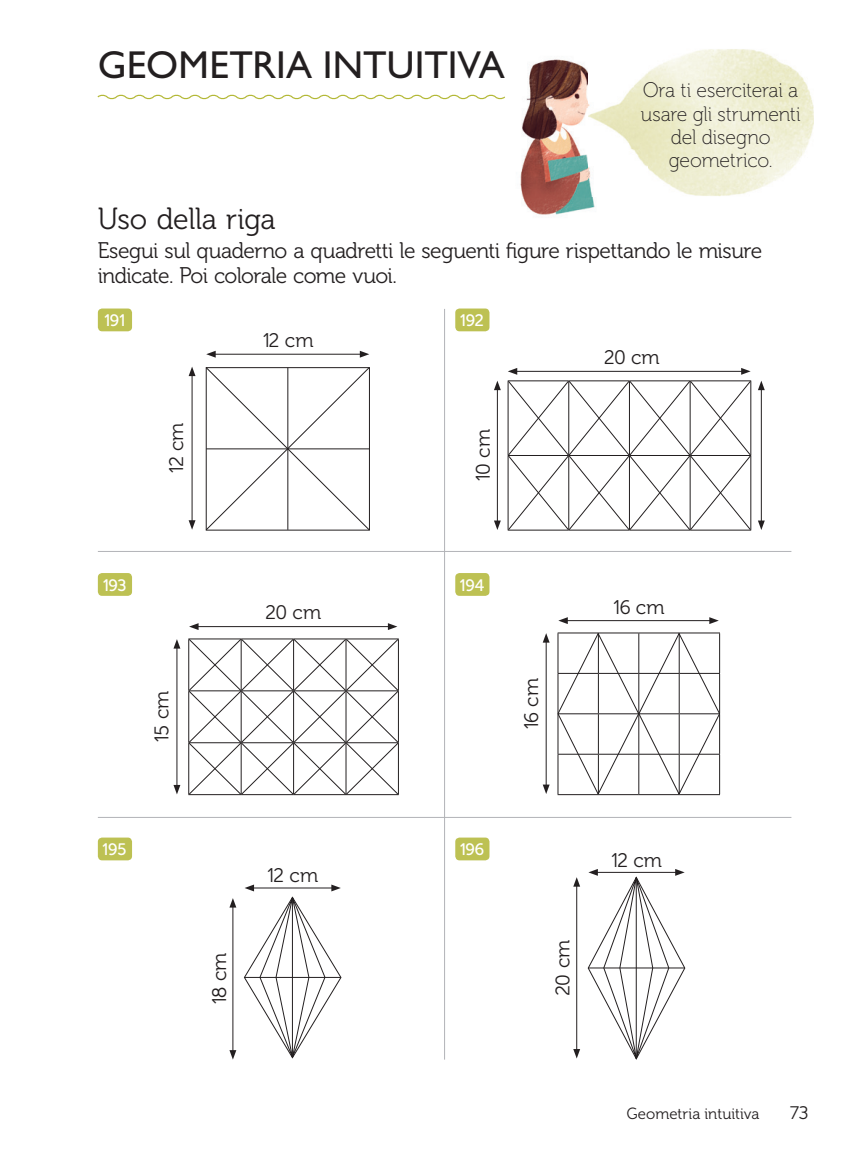
<style>
.page{position:relative;width:851px;height:1149px;background:#fff}
.page>*{position:absolute;margin:0;border:0;box-sizing:border-box;transform-origin:0 0}
.t1{font:39px "Gill Sans Std";color:#231f20}
.t2{font:28.5px "Museo Analogico 300";letter-spacing:-.01em;color:#231f20}
.t3{font:21px/24.8px "Museo Analogico 300";letter-spacing:-.03em;color:#231f20}
.t4{font:19.5px/23.4px "Museo Analogico 100";letter-spacing:-.01em;color:#231f20;text-align:center}
.t5{font:19.5px "Museo Analogico 300";letter-spacing:.005em;color:#231f20}
.t6{font:18px "Museo Analogico 300";color:#231f20}
.t7{font:16.5px "Museo Analogico 500";letter-spacing:.005em;color:#fff}
.t8{font:15px "Museo Analogico 300";color:#231f20}
</style>
<div class="page">
<hr style="left:98px;top:816px;width:693px;height:1px;background:#b2b3b7">
<hr style="left:98px;top:551px;width:693px;height:1px;background:#b2b3b7">
<hr style="left:444px;top:309px;width:1px;height:750px;background:#b2b3b7">
<svg style="left:205px;top:367px;width:165px;height:164px"></svg>
<hr style="left:206px;top:448px;width:163px;height:1px;background:#231f20">
<hr style="left:213px;top:354px;width:149px;height:1px;background:#231f20">
<svg style="left:206px;top:350px;width:10px;height:7px"></svg>
<svg style="left:360px;top:351px;width:9px;height:6px"></svg>
<hr style="left:287px;top:367px;width:1px;height:162px;background:#231f20">
<hr style="left:192px;top:373px;width:1px;height:149px;background:#231f20">
<svg style="left:188px;top:366px;width:7px;height:10px"></svg>
<svg style="left:188px;top:520px;width:7px;height:9px"></svg>
<hr style="left:196px;top:626px;width:194px;height:1px;background:#231f20">
<svg style="left:189px;top:623px;width:9px;height:7px"></svg>
<svg style="left:388px;top:623px;width:9px;height:7px"></svg>
<hr style="left:188px;top:639px;width:1px;height:51px;background:#231f20">
<hr style="left:188px;top:691px;width:1px;height:51px;background:#231f20">
<hr style="left:188px;top:742px;width:1px;height:52px;background:#231f20">
<hr style="left:188px;top:638px;width:53px;height:1px;background:#231f20">
<hr style="left:241px;top:638px;width:52px;height:1px;background:#231f20">
<hr style="left:293px;top:638px;width:53px;height:1px;background:#231f20">
<hr style="left:346px;top:638px;width:53px;height:1px;background:#231f20">
<hr style="left:398px;top:639px;width:1px;height:51px;background:#231f20">
<hr style="left:398px;top:691px;width:1px;height:51px;background:#231f20">
<hr style="left:398px;top:742px;width:1px;height:52px;background:#231f20">
<hr style="left:188px;top:690px;width:53px;height:1px;background:#231f20">
<hr style="left:346px;top:690px;width:53px;height:1px;background:#231f20">
<hr style="left:188px;top:794px;width:53px;height:1px;background:#231f20">
<hr style="left:241px;top:794px;width:52px;height:1px;background:#231f20">
<hr style="left:293px;top:794px;width:53px;height:1px;background:#231f20">
<hr style="left:346px;top:794px;width:53px;height:1px;background:#231f20">
<svg style="left:189px;top:639px;width:209px;height:155px"></svg>
<hr style="left:176px;top:646px;width:1px;height:141px;background:#231f20">
<svg style="left:173px;top:784px;width:7px;height:10px"></svg>
<svg style="left:173px;top:639px;width:7px;height:9px"></svg>
<hr style="left:514px;top:371px;width:229px;height:1px;background:#231f20">
<svg style="left:508px;top:368px;width:9px;height:6px"></svg>
<svg style="left:741px;top:368px;width:9px;height:6px"></svg>
<hr style="left:497px;top:387px;width:1px;height:135px;background:#231f20">
<svg style="left:494px;top:520px;width:6px;height:10px"></svg>
<svg style="left:494px;top:381px;width:6px;height:9px"></svg>
<hr style="left:760px;top:387px;width:1px;height:135px;background:#231f20">
<svg style="left:758px;top:520px;width:6px;height:10px"></svg>
<svg style="left:758px;top:381px;width:6px;height:9px"></svg>
<hr style="left:507px;top:381px;width:1px;height:74px;background:#231f20">
<hr style="left:507px;top:455px;width:1px;height:74px;background:#231f20">
<hr style="left:507px;top:380px;width:61px;height:1px;background:#231f20">
<hr style="left:568px;top:380px;width:61px;height:1px;background:#231f20">
<hr style="left:629px;top:380px;width:61px;height:1px;background:#231f20">
<hr style="left:690px;top:380px;width:61px;height:1px;background:#231f20">
<hr style="left:750px;top:381px;width:1px;height:74px;background:#231f20">
<hr style="left:750px;top:455px;width:1px;height:74px;background:#231f20">
<hr style="left:507px;top:529px;width:61px;height:1px;background:#231f20">
<hr style="left:568px;top:529px;width:61px;height:1px;background:#231f20">
<hr style="left:629px;top:529px;width:61px;height:1px;background:#231f20">
<hr style="left:690px;top:529px;width:61px;height:1px;background:#231f20">
<svg style="left:508px;top:381px;width:242px;height:148px"></svg>
<hr style="left:565px;top:620px;width:146px;height:1px;background:#231f20">
<svg style="left:558px;top:617px;width:9px;height:7px"></svg>
<svg style="left:709px;top:617px;width:9px;height:7px"></svg>
<hr style="left:545px;top:640px;width:1px;height:146px;background:#231f20">
<svg style="left:542px;top:784px;width:7px;height:9px"></svg>
<svg style="left:543px;top:633px;width:6px;height:9px"></svg>
<svg style="left:557px;top:632px;width:163px;height:163px"></svg>
<hr style="left:232px;top:904px;width:1px;height:148px;background:#231f20">
<svg style="left:229px;top:898px;width:7px;height:9px"></svg>
<svg style="left:229px;top:1049px;width:7px;height:10px"></svg>
<svg style="left:244px;top:884px;width:98px;height:175px"></svg>
<hr style="left:576px;top:884px;width:1px;height:167px;background:#231f20">
<svg style="left:573px;top:877px;width:7px;height:9px"></svg>
<svg style="left:573px;top:1048px;width:7px;height:10px"></svg>
<svg style="left:587px;top:869px;width:98px;height:191px"></svg>
<img style="left:520px;top:59px;width:68px;height:125px">
<img style="left:520px;top:184px;width:75px;height:31px">
<div style="left:98px;top:308px;width:34px;height:23px;background:#bdc153;border-radius:4px"></div>
<div style="left:98px;top:573px;width:34px;height:22px;background:#bdc153;border-radius:4px"></div>
<div style="left:98px;top:837px;width:34px;height:23px;background:#bdc153;border-radius:4px"></div>
<div style="left:455px;top:308px;width:34px;height:23px;background:#bdc153;border-radius:4px"></div>
<div style="left:455px;top:573px;width:34px;height:22px;background:#bdc153;border-radius:4px"></div>
<div style="left:455px;top:837px;width:34px;height:23px;background:#bdc153;border-radius:4px"></div>
<svg style="left:97px;top:94px;width:408px;height:6px"></svg>
<img style="left:647px;top:49px;width:166px;height:147px">
<img style="left:588px;top:73px;width:59px;height:123px">
<h1 class="t1" style="left:98px;top:42px;width:408px">GEOMETRIA INTUITIVA</h1>
<p class="t4" style="left:640px;top:79px;width:161px">Ora ti eserciterai a usare gli strumenti del disegno geometrico.</p>
<h2 class="t2" style="left:98px;top:203px;width:179px">Uso della riga</h2>
<p class="t3" style="left:98px;top:239px;width:665px">Esegui sul quaderno a quadretti le seguenti figure rispettando le misure indicate. Poi colorale come vuoi.</p>
<p class="t7" style="left:104px;top:310px;width:23px">191</p>
<p class="t7" style="left:459px;top:310px;width:26px">192</p>
<p class="t5" style="left:262px;top:329px;width:53px">12 cm</p>
<p class="t5" style="left:604px;top:346px;width:57px">20 cm</p>
<p class="t5" style="left:165px;top:474px;width:53px;rotate:-90deg">12 cm</p>
<p class="t5" style="left:472px;top:481px;width:54px;rotate:-90deg">10 cm</p>
<p class="t7" style="left:102px;top:575px;width:26px">193</p>
<p class="t7" style="left:459px;top:575px;width:26px">194</p>
<p class="t5" style="left:265px;top:601px;width:57px">20 cm</p>
<p class="t5" style="left:612px;top:595px;width:53px">16 cm</p>
<p class="t5" style="left:151px;top:742px;width:53px;rotate:-90deg">15 cm</p>
<p class="t5" style="left:520px;top:730px;width:53px;rotate:-90deg">16 cm</p>
<p class="t7" style="left:102px;top:839px;width:26px">195</p>
<p class="t5" style="left:266px;top:863px;width:53px">12 cm</p>
<p class="t7" style="left:459px;top:839px;width:26px">196</p>
<p class="t5" style="left:610px;top:848px;width:53px">12 cm</p>
<p class="t5" style="left:208px;top:1004px;width:54px;rotate:-90deg">18 cm</p>
<p class="t5" style="left:551px;top:995px;width:57px;rotate:-90deg">20 cm</p>
<p class="t8" style="left:626px;top:1104px;width:134px">Geometria intuitiva</p>
<p class="t6" style="left:789px;top:1101px;width:20px">73</p>
</div>
